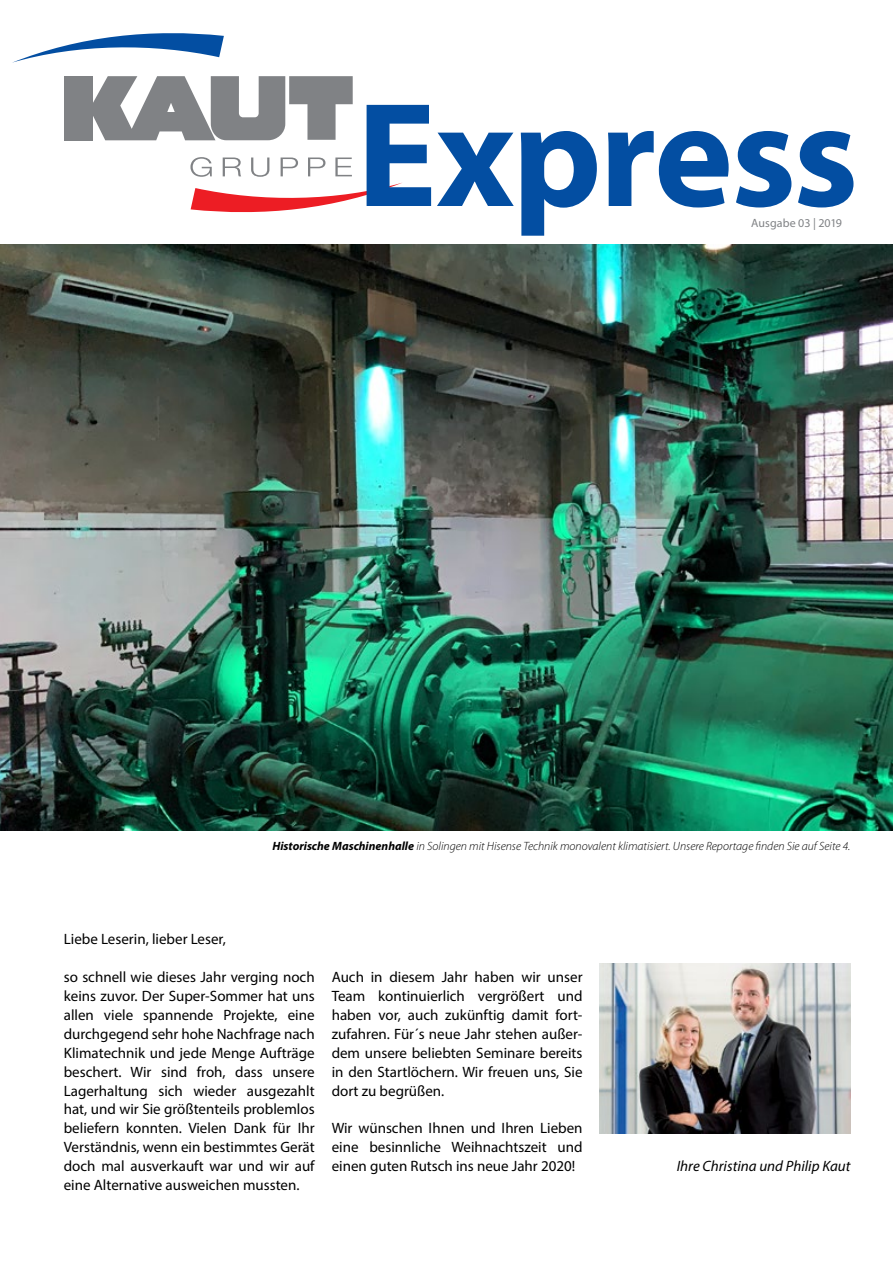
<style>
.page{position:relative;width:893px;height:1263px;background:#fff}
.page>*{position:absolute;margin:0;border:0;box-sizing:border-box;transform-origin:0 0}
.t1{font:700 150px "Myriad Pro";letter-spacing:-.015em;color:#034ea2}
.t2{font:15px/18.9px "Myriad Pro";color:#000;text-align:justify}
.t3{font:italic 15px "Myriad Pro";color:#000}
.t4{font:italic 300 12px "Myriad Pro";color:#000}
.t5{font:12px "Myriad Pro";color:#808285}
.s1{font-weight:700}
</style>
<div class="page">
<div style="left:64px;top:76px;width:28px;height:64px;background:#808285"></div>
<svg style="left:92px;top:76px;width:261px;height:64px"></svg>
<svg style="left:190px;top:157px;width:22px;height:20px"></svg>
<svg style="left:223px;top:157px;width:18px;height:19px"></svg>
<svg style="left:251px;top:157px;width:18px;height:20px"></svg>
<svg style="left:281px;top:157px;width:17px;height:19px"></svg>
<svg style="left:308px;top:157px;width:17px;height:19px"></svg>
<svg style="left:335px;top:157px;width:17px;height:19px"></svg>
<svg style="left:12px;top:33px;width:212px;height:30px"></svg>
<svg style="left:191px;top:183px;width:211px;height:29px"></svg>
<img style="left:0;top:245px;width:893px;height:586px">
<img style="left:600px;top:963px;width:250px;height:170px">
<h1 class="t1" style="left:357px;top:58px;width:503px">Express</h1>
<p class="t5" style="left:751px;top:216px;width:92px">Ausgabe 03 | 2019</p>
<p class="t4" style="left:272px;top:839px;width:580px"><span class="s1">Historische Maschinenhalle</span> in Solingen mit Hisense Technik monovalent klimatisiert. Unsere Reportage finden Sie auf Seite 4.</p>
<p class="t2" style="left:64px;top:930px;width:164px">Liebe Leserin, lieber Leser,</p>
<p class="t2" style="left:64px;top:967px;width:252px">so schnell wie dieses Jahr verging noch keins zuvor. Der Super-Sommer hat uns allen viele spannende Projekte, eine durchgegend sehr hohe Nachfrage nach Klimatechnik und jede Menge Aufträge beschert. Wir sind froh, dass unsere Lagerhaltung sich wieder ausgezahlt hat, und wir Sie größtenteils problemlos beliefern konnten. Vielen Dank für Ihr Verständnis, wenn ein bestimmtes Gerät doch mal ausverkauft war und wir auf eine Alternative ausweichen mussten.</p>
<p class="t2" style="left:332px;top:967px;width:252px">Auch in diesem Jahr haben wir unser Team kontinuierlich vergrößert und haben vor, auch zukünftig damit fort&shy;zufahren. Für´s neue Jahr stehen außer&shy;dem unsere beliebten Seminare bereits in den Startlöchern. Wir freuen uns, Sie dort zu begrüßen.</p>
<p class="t2" style="left:332px;top:1119px;width:252px">Wir wünschen Ihnen und Ihren Lieben eine besinnliche Weihnachtszeit und einen guten Rutsch ins neue Jahr 2020!</p>
<p class="t3" style="left:677px;top:1157px;width:175px">Ihre Christina und Philip Kaut</p>
</div>
